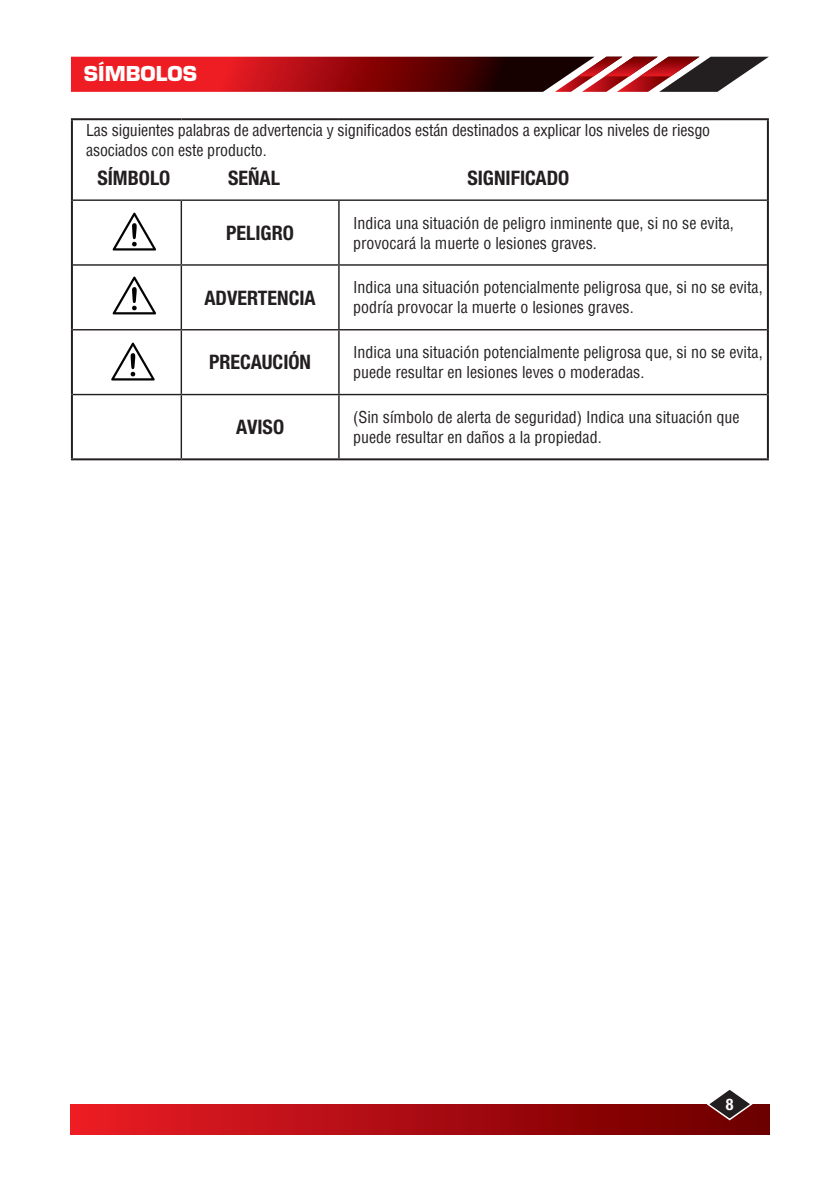
<style>
.page{position:relative;width:840px;height:1191px;background:#fff}
.page>*{position:absolute;margin:0;border:0;box-sizing:border-box;transform-origin:0 0}
.t1{font:700 condensed 20px "Helvetica Neue";color:#231f20}
.t2{font:700 20px "Eurostile";color:#fff}
.t3{font:condensed 16px/20px "Helvetica Neue";color:#231f20}
.t4{font:700 condensed 16px "Helvetica Neue";color:#fff}
</style>
<div class="page">
<div style="left:71px;top:1104px;width:697px;height:30px;background:linear-gradient(to right,#eb1c26,#6a0000)"></div>
<svg style="left:705px;top:1090px;width:48px;height:31px"></svg>
<svg style="left:71px;top:57px;width:697px;height:35px;background:#9b272a"></svg>
<hr style="left:73px;top:199px;width:108px;height:2px;background:#231f20">
<hr style="left:181px;top:199px;width:158px;height:2px;background:#231f20">
<hr style="left:180px;top:201px;width:2px;height:63px;background:#231f20">
<hr style="left:339px;top:199px;width:427px;height:2px;background:#231f20">
<hr style="left:338px;top:201px;width:1px;height:63px;background:#231f20">
<hr style="left:73px;top:264px;width:108px;height:2px;background:#231f20">
<hr style="left:181px;top:264px;width:158px;height:2px;background:#231f20">
<hr style="left:180px;top:266px;width:2px;height:63px;background:#231f20">
<hr style="left:339px;top:264px;width:427px;height:2px;background:#231f20">
<hr style="left:338px;top:266px;width:1px;height:63px;background:#231f20">
<hr style="left:73px;top:329px;width:108px;height:1px;background:#231f20">
<hr style="left:181px;top:329px;width:158px;height:1px;background:#231f20">
<hr style="left:180px;top:330px;width:2px;height:64px;background:#231f20">
<hr style="left:339px;top:329px;width:427px;height:1px;background:#231f20">
<hr style="left:338px;top:330px;width:1px;height:64px;background:#231f20">
<hr style="left:73px;top:394px;width:108px;height:1px;background:#231f20">
<hr style="left:181px;top:394px;width:158px;height:1px;background:#231f20">
<hr style="left:180px;top:395px;width:2px;height:63px;background:#231f20">
<hr style="left:339px;top:394px;width:427px;height:1px;background:#231f20">
<hr style="left:338px;top:395px;width:1px;height:63px;background:#231f20">
<hr style="left:71px;top:118px;width:110px;height:2px;background:#231f20">
<hr style="left:71px;top:120px;width:2px;height:80px;background:#231f20">
<hr style="left:181px;top:118px;width:158px;height:2px;background:#231f20">
<hr style="left:339px;top:118px;width:429px;height:2px;background:#231f20">
<hr style="left:766px;top:120px;width:2px;height:80px;background:#231f20">
<hr style="left:71px;top:200px;width:2px;height:65px;background:#231f20">
<hr style="left:766px;top:200px;width:2px;height:65px;background:#231f20">
<hr style="left:71px;top:265px;width:2px;height:65px;background:#231f20">
<hr style="left:766px;top:265px;width:2px;height:65px;background:#231f20">
<hr style="left:71px;top:330px;width:2px;height:64px;background:#231f20">
<hr style="left:766px;top:330px;width:2px;height:64px;background:#231f20">
<hr style="left:71px;top:394px;width:2px;height:64px;background:#231f20">
<hr style="left:766px;top:394px;width:2px;height:64px;background:#231f20">
<hr style="left:71px;top:458px;width:110px;height:2px;background:#231f20">
<hr style="left:181px;top:458px;width:158px;height:2px;background:#231f20">
<hr style="left:339px;top:458px;width:429px;height:2px;background:#231f20">
<svg style="left:112px;top:213px;width:44px;height:37px"></svg>
<svg style="left:112px;top:276px;width:44px;height:38px"></svg>
<svg style="left:111px;top:343px;width:44px;height:37px"></svg>
<p class="t2" style="left:84px;top:62px;width:114px">SÍMBOLOS</p>
<p class="t3" style="left:86px;top:120px;width:625px">Las siguientes palabras de advertencia y significados están destinados a explicar los niveles de riesgo asociados con este producto.</p>
<p class="t1" style="left:97px;top:166px;width:74px">SÍMBOLO</p>
<p class="t1" style="left:228px;top:166px;width:53px">SEÑAL</p>
<p class="t1" style="left:467px;top:166px;width:103px">SIGNIFICADO</p>
<p class="t1" style="left:226px;top:220px;width:69px">PELIGRO</p>
<p class="t3" style="left:353px;top:212px;width:382px">Indica una situación de peligro inminente que, si no se evita, provocará la muerte o lesiones graves.</p>
<p class="t1" style="left:204px;top:285px;width:113px">ADVERTENCIA</p>
<p class="t3" style="left:353px;top:277px;width:411px">Indica una situación potencialmente peligrosa que, si no se evita, podría provocar la muerte o lesiones graves.</p>
<p class="t1" style="left:209px;top:350px;width:103px">PRECAUCIÓN</p>
<p class="t3" style="left:353px;top:342px;width:411px">Indica una situación potencialmente peligrosa que, si no se evita, puede resultar en lesiones leves o moderadas.</p>
<p class="t1" style="left:236px;top:415px;width:49px">AVISO</p>
<p class="t3" style="left:353px;top:407px;width:388px">(Sin símbolo de alerta de seguridad) Indica una situación que puede resultar en daños a la propiedad.</p>
<p class="t4" style="left:725px;top:1094px;width:9px">8</p>
</div>
